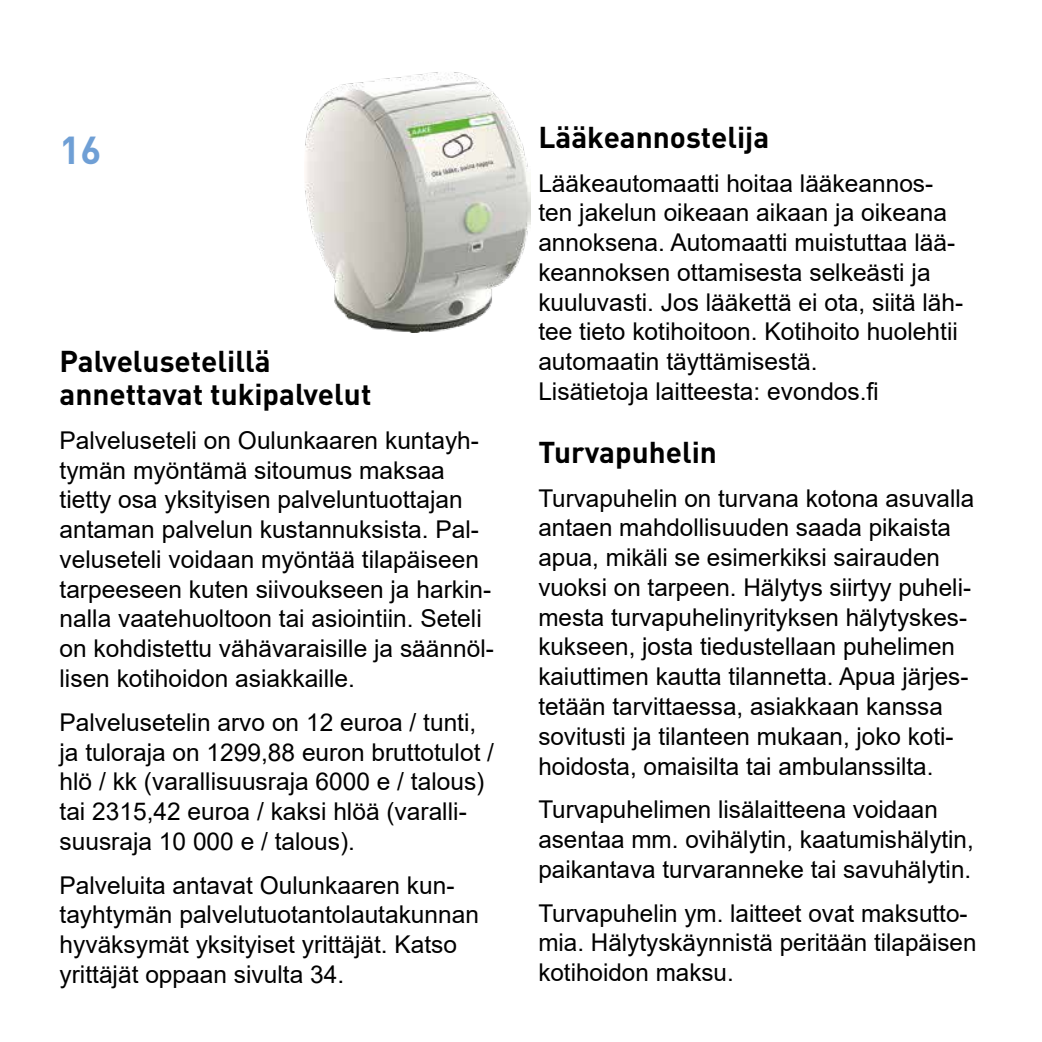
<style>
.page{position:relative;width:1042px;height:1042px;background:#fff}
.page>*{position:absolute;margin:0;border:0;box-sizing:border-box;transform-origin:0 0}
.t1{font:700 38.5px "DIN Pro";color:#6f9fd5}
.t2{font:700 29.75px/33.2px "DIN Pro";color:#000}
.t3{font:24.5px/29.8px "Arial";color:#000}
</style>
<div class="page">
<img style="left:305px;top:72px;width:226px;height:261px">
<h1 class="t1" style="left:60px;top:124px;width:43px">16</h1>
<p class="t2" style="left:60px;top:343px;width:313px">Palvelusetelillä annettavat tukipalvelut</p>
<p class="t3" style="left:60px;top:425px;width:436px">Palveluseteli on Oulunkaaren kuntayh&shy;tymän myöntämä sitoumus maksaa tietty osa yksityisen palveluntuottajan antaman palvelun kustannuksista. Pal&shy;veluseteli voidaan myöntää tilapäiseen tarpeeseen kuten siivoukseen ja harkin&shy;nalla vaatehuoltoon tai asiointiin. Seteli on kohdistettu vähävaraisille ja säännöl&shy;lisen kotihoidon asiakkaille.</p>
<p class="t3" style="left:60px;top:707px;width:436px">Palvelusetelin arvo on 12 euroa / tunti, ja tuloraja on 1299,88 euron bruttotulot / hlö / kk (varallisuusraja 6000 e / talous) tai 2315,42 euroa / kaksi hlöä (varalli&shy;suusraja 10 000 e / talous).</p>
<p class="t3" style="left:60px;top:870px;width:421px">Palveluita antavat Oulunkaaren kun&shy;tayhtymän palvelutuotantolautakunnan hyväksymät yksityiset yrittäjät. Katso yrittäjät oppaan sivulta 34.</p>
<p class="t2" style="left:538px;top:119px;width:232px">Lääkeannostelija</p>
<p class="t3" style="left:538px;top:168px;width:426px">Lääkeautomaatti hoitaa lääkeannos&shy;ten jakelun oikeaan aikaan ja oikeana annoksena. Automaatti muistuttaa lää&shy;keannoksen ottamisesta selkeästi ja kuuluvasti. Jos lääkettä ei ota, siitä läh&shy;tee tieto kotihoitoon. Kotihoito huolehtii automaatin täyttämisestä.<br>Lisätietoja laitteesta: evondos.fi</p>
<p class="t2" style="left:538px;top:434px;width:180px">Turvapuhelin</p>
<p class="t3" style="left:538px;top:483px;width:437px">Turvapuhelin on turvana kotona asuvalla antaen mahdollisuuden saada pikaista apua, mikäli se esimerkiksi sairauden vuoksi on tarpeen. Hälytys siirtyy puheli&shy;mesta turvapuhelinyrityksen hälytyskes&shy;kukseen, josta tiedustellaan puhelimen kaiuttimen kautta tilannetta. Apua järjes&shy;tetään tarvittaessa, asiakkaan kanssa sovitusti ja tilanteen mukaan, joko koti&shy;hoidosta, omaisilta tai ambulanssilta.</p>
<p class="t3" style="left:538px;top:794px;width:437px">Turvapuhelimen lisälaitteena voidaan asentaa mm. ovihälytin, kaatumishälytin, paikantava turvaranneke tai savuhälytin.</p>
<p class="t3" style="left:538px;top:898px;width:440px">Turvapuhelin ym. laitteet ovat maksutto&shy;mia. Hälytyskäynnistä peritään tilapäisen kotihoidon maksu.</p>
</div>
